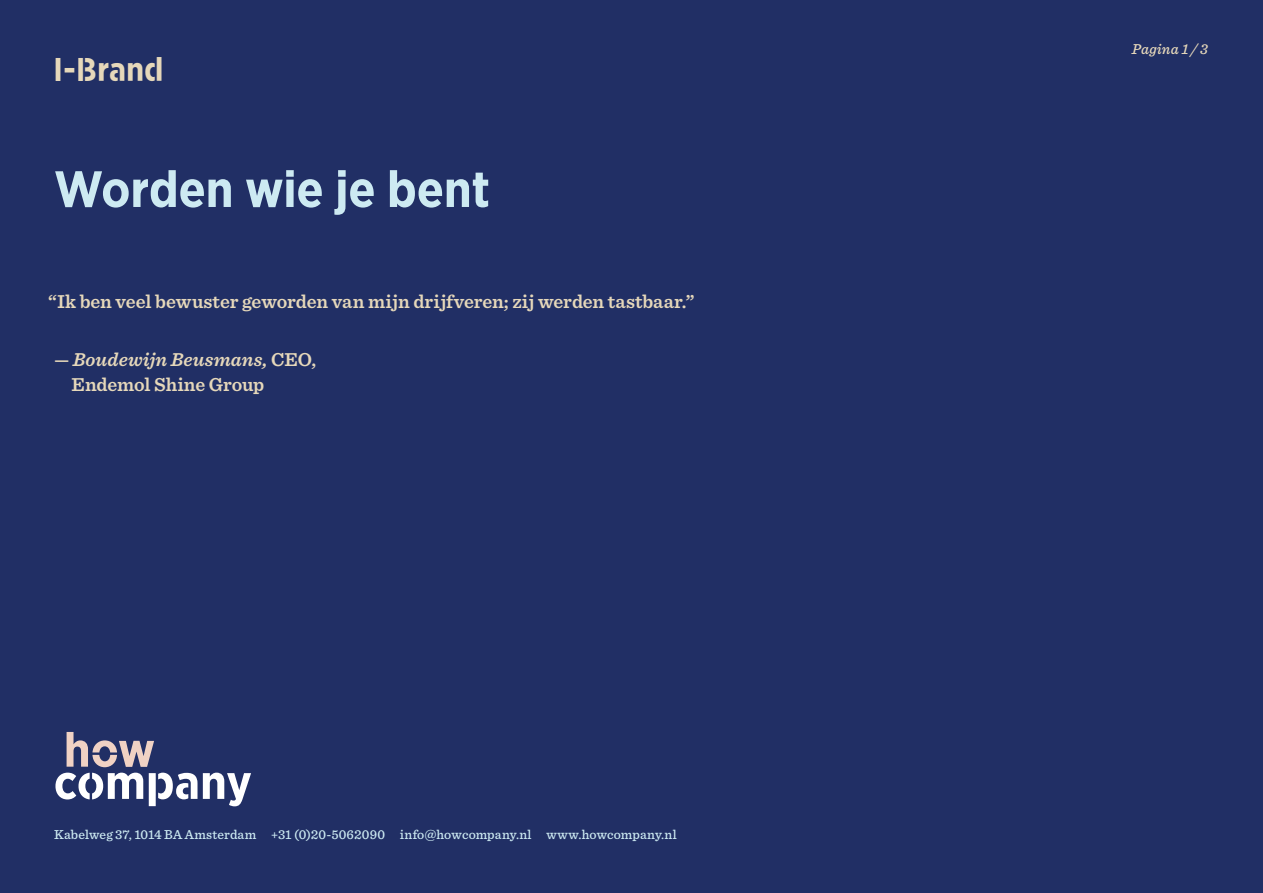
<style>
.page{position:relative;width:1263px;height:893px;background:#212f65}
.page>*{position:absolute;margin:0;border:0;box-sizing:border-box;transform-origin:0 0}
.t1{font:700 51px "Gotham Narrow";letter-spacing:-.005em;color:#cdeaf2}
.t2{font:33px "How Company";color:#e6d8ba}
.t3{font:600 19.5px/25.5px "Sentinel";letter-spacing:-.005em;color:#e6d8ba}
.t4{font:italic 500 15px "Sentinel";letter-spacing:.005em;color:#e6d8ba}
.t5{font:500 13.5px "Sentinel";letter-spacing:.01em;color:#cdeaf2}
.s1{font-style:italic}
</style>
<div class="page">
<svg style="left:67px;top:732px;width:87px;height:35px"></svg>
<svg style="left:203px;top:773px;width:48px;height:33px"></svg>
<svg style="left:55px;top:773px;width:88px;height:26px"></svg>
<svg style="left:149px;top:773px;width:48px;height:33px"></svg>
<h2 class="t2" style="left:54px;top:47px;width:111px">I-Brand</h2>
<h1 class="t1" style="left:54px;top:156px;width:437px">Worden wie je bent</h1>
<p class="t3" style="left:48px;top:287px;width:648px">“Ik ben veel bewuster geworden van mijn drijfveren; zij werden tastbaar.”</p>
<p class="t3" style="left:72px;top:345px;width:246px;text-indent:-18px">— <span class="s1">Boudewijn Beusmans,</span> CEO,<br>Endemol Shine Group</p>
<p class="t5" style="left:54px;top:824px;width:624px">Kabelweg 37, 1014 BA Amsterdam +31 (0)20-5062090 info@howcompany.nl www.howcompany.nl</p>
<p class="t4" style="left:1132px;top:38px;width:78px">Pagina 1 / 3</p>
</div>
